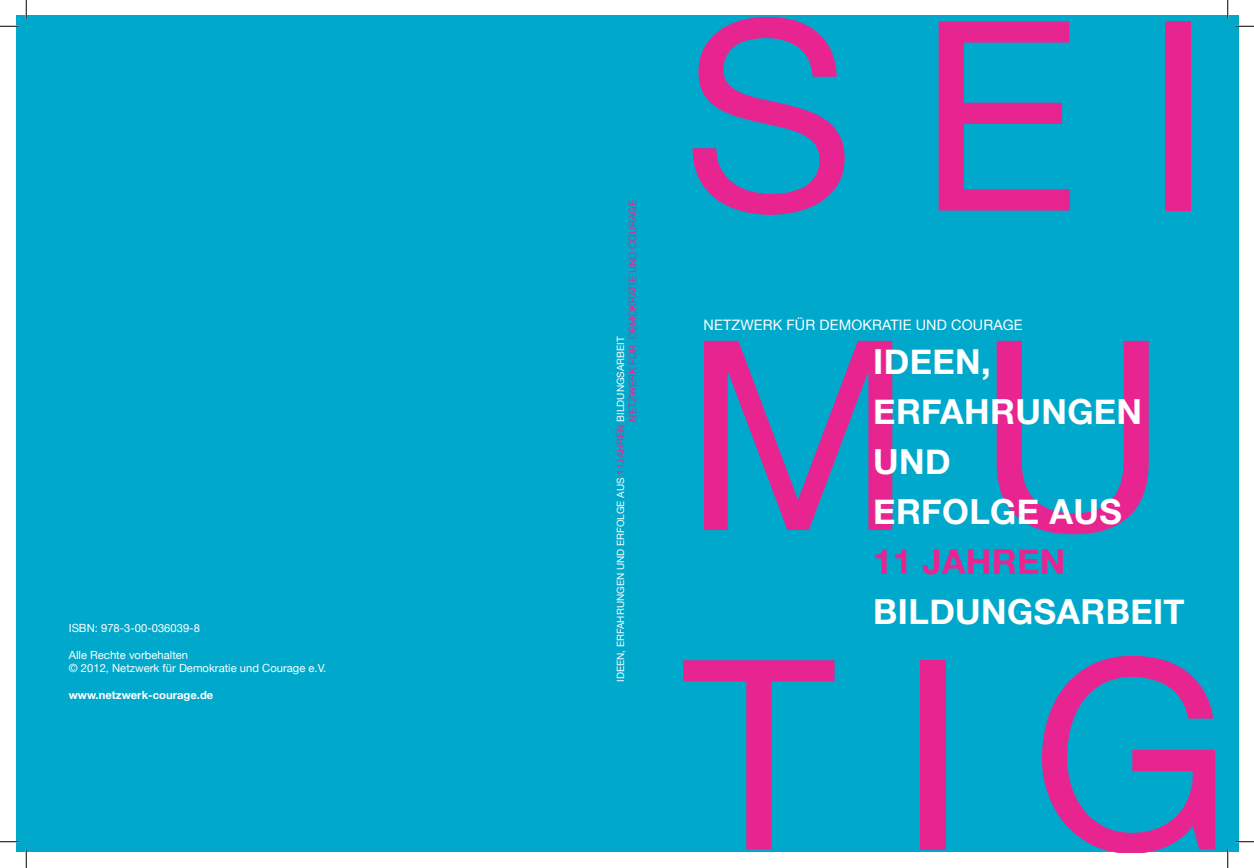
<style>
.page{position:relative;width:1254px;height:868px;background:#fff}
.page>*{position:absolute;margin:0;border:0;box-sizing:border-box;transform-origin:0 0}
.t1{font:264.88px/319.2px "Helvetica Neue";letter-spacing:.24em;color:#e82490}
.t2{font:700 34.5px/50px "Helvetica Neue";letter-spacing:.01em;color:#fff}
.t3{font:700 34.5px "Helvetica Neue";letter-spacing:.01em;color:#e82490}
.t4{font:14.38px "Helvetica Neue";letter-spacing:.01em;color:#fff}
.t5{font:11.25px/13.5px "Helvetica Neue";color:#fff}
.t6{font:700 11.25px "Helvetica Neue";color:#fff}
.t7{font:10px/12px "Helvetica Neue";color:#fff}
.s1{color:#e82490}
</style>
<div class="page">
<div style="left:16px;top:16px;width:1222px;height:836px;background:#00a9cb"></div>
<svg style="left:0;top:25px;width:19px;height:2px"></svg>
<svg style="left:1235px;top:25px;width:19px;height:2px"></svg>
<svg style="left:0;top:840px;width:19px;height:2px"></svg>
<svg style="left:1235px;top:840px;width:19px;height:2px"></svg>
<svg style="left:25px;top:0;width:2px;height:19px"></svg>
<svg style="left:25px;top:849px;width:2px;height:18px"></svg>
<svg style="left:1227px;top:0;width:1px;height:19px"></svg>
<svg style="left:1227px;top:849px;width:1px;height:18px"></svg>
<p class="t5" style="left:69px;top:620px;width:133px">ISBN: 978-3-00-036039-8</p>
<p class="t5" style="left:69px;top:647px;width:259px">Alle Rechte vorbehalten<br>© 2012, Netzwerk für Demokratie und Courage e.V.</p>
<p class="t6" style="left:69px;top:685px;width:146px">www.netzwerk-courage.de</p>
<p class="t7" style="left:614px;top:421px;width:223px;text-indent:-260px;rotate:-90deg">IDEEN, ERFAHRUNGEN UND ERFOLGE AUS <span class="s1">11JAHREN</span> BILDUNGSARBEIT<br><span class="s1">NETZWERK FÜR DEMOKRATIE UND COURAGE</span></p>
<h1 class="t1" style="left:683px;top:-62px;width:550px">SEI<br>MU<br>TIG</h1>
<p class="t4" style="left:703px;top:312px;width:321px">NETZWERK FÜR DEMOKRATIE UND COURAGE</p>
<h2 class="t2" style="left:873px;top:334px;width:270px">IDEEN,<br>ERFAHRUNGEN<br>UND<br>ERFOLGE AUS</h2>
<h2 class="t3" style="left:873px;top:530px;width:194px">11 JAHREN</h2>
<h2 class="t2" style="left:873px;top:584px;width:313px">BILDUNGSARBEIT</h2>
</div>
